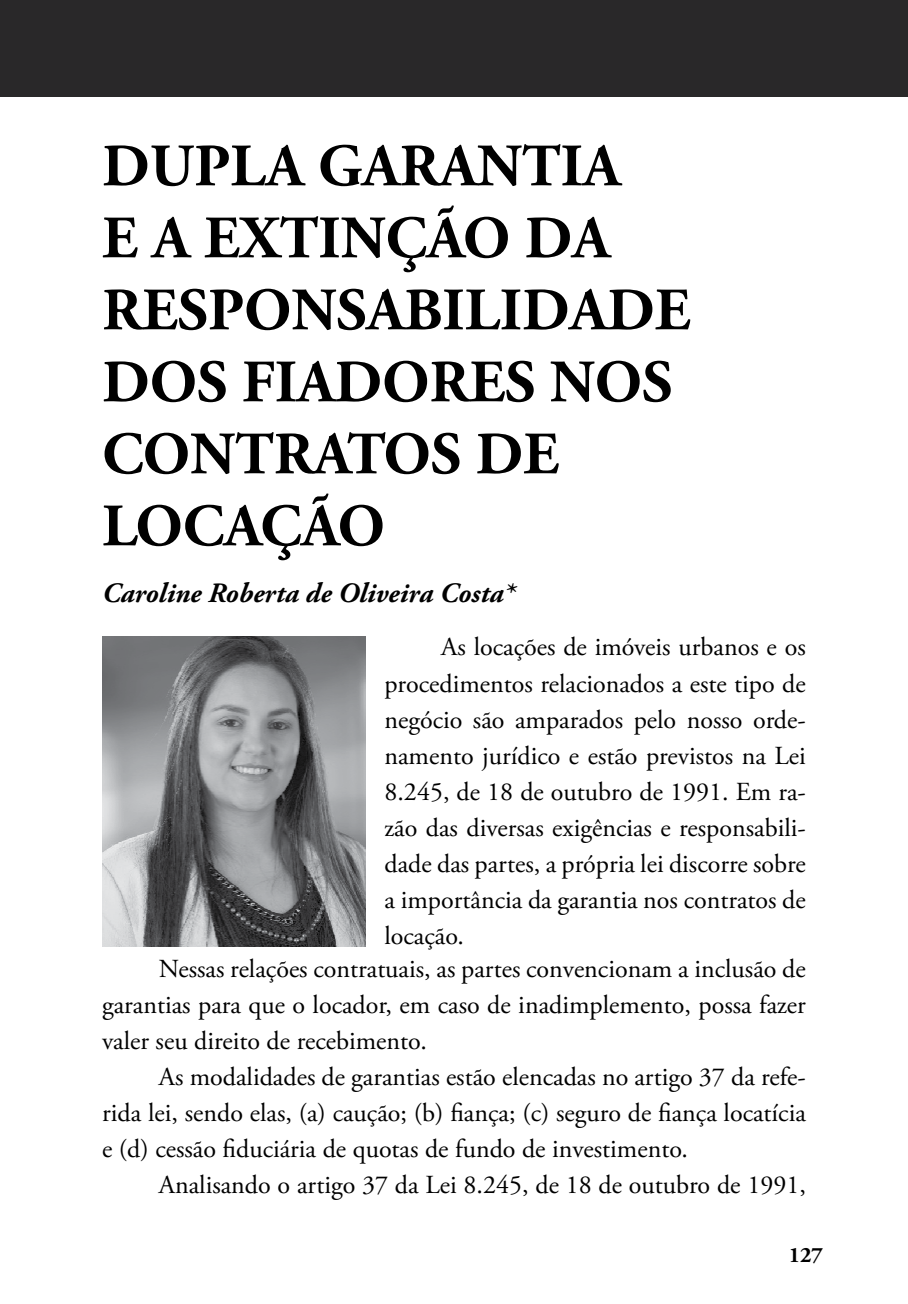
<style>
.page{position:relative;width:908px;height:1304px;background:#fff}
.page>*{position:absolute;margin:0;border:0;box-sizing:border-box;transform-origin:0 0}
.t1{font:700 60px/72px "Adobe Garamond Pro";color:#000}
.t2{font:italic 700 28px "Adobe Garamond Pro";color:#000}
.t3{font:26px/36px "Adobe Garamond Pro";color:#000;text-align:justify}
.t4{font:700 22px "Adobe Garamond Pro";color:#000}
</style>
<div class="page">
<div style="left:0;top:0;width:907px;height:96px;background:#292829"></div>
<img style="left:102px;top:637px;width:264px;height:310px">
<h1 class="t1" style="left:102px;top:131px;width:589px">DUPLA GARANTIA<br>E A EXTINÇÃO DA<br>RESPONSABILIDADE<br>DOS FIADORES NOS<br>CONTRATOS DE<br>LOCAÇÃO</h1>
<p class="t2" style="left:102px;top:577px;width:414px">Caroline Roberta de Oliveira Costa*</p>
<p class="t3" style="left:384px;top:630px;width:422px;text-indent:57px">As locações de imóveis urbanos e os procedimentos relacionados a este tipo de negócio são amparados pelo nosso orde&shy;namento jurídico e estão previstos na Lei 8.245, de 18 de outubro de 1991. Em ra&shy;zão das diversas exigências e responsabili&shy;dade das partes, a própria lei discorre sobre a importância da garantia nos contratos de locação.</p>
<p class="t3" style="left:102px;top:952px;width:705px;text-indent:57px">Nessas relações contratuais, as partes convencionam a inclusão de garantias para que o locador, em caso de inadimplemento, possa fazer valer seu direito de recebimento.</p>
<p class="t3" style="left:102px;top:1060px;width:705px;text-indent:57px">As modalidades de garantias estão elencadas no artigo 37 da refe&shy;rida lei, sendo elas, (a) caução; (b) fiança; (c) seguro de fiança locatícia e (d) cessão fiduciária de quotas de fundo de investimento.</p>
<p class="t3" style="left:159px;top:1168px;width:648px">Analisando o artigo 37 da Lei 8.245, de 18 de outubro de 1991,</p>
<p class="t4" style="left:788px;top:1242px;width:36px">127</p>
</div>
